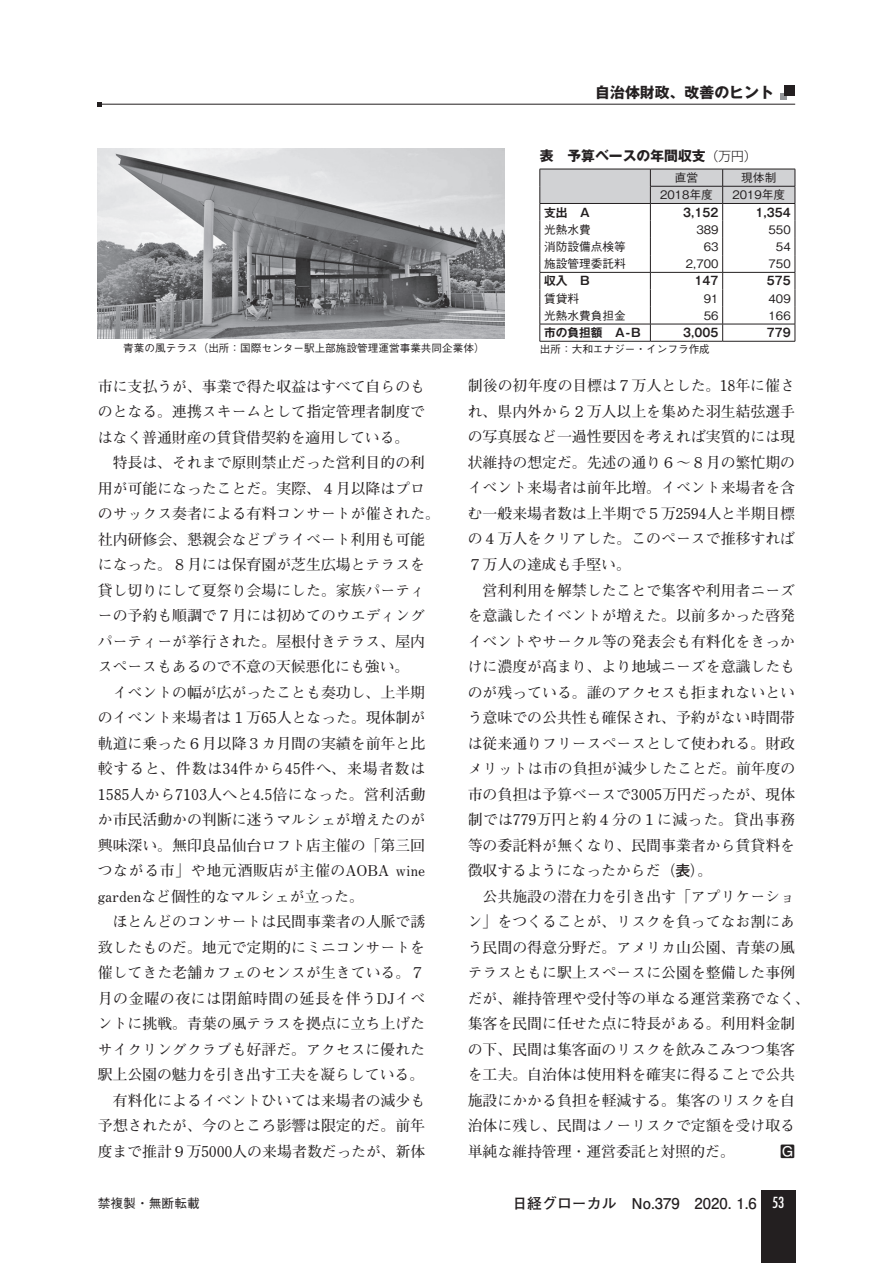
<style>
.page{position:relative;width:893px;height:1263px;background:#fff}
.page>*{position:absolute;margin:0;border:0;box-sizing:border-box;transform-origin:0 0}
.t1{font:700 14.85px/25.5px "Futo Min A101 Pr 6 N";color:#231f20;text-align:justify}
.t2{font:700 14.85px "Futo Go B101 Pro";color:#231f20}
.t3{font:700 14.85px "Gothic MB101 Pro";color:#231f20}
.t4{font:700 13.8px "Gothic MB101 Pro";color:#231f20}
.t5{font:500 12.75px "Gothic BBB Pro";color:#231f20}
.t6{font:500 11.7px "Gothic BBB Pro";color:#231f20}
.t7{font:700 11.7px "Gothic MB101 Pro De";color:#231f20;scale:.9 1}
.t8{font:700 11.7px "Gothic MB101 Pro De";color:#231f20}
.t9{font:500 10.65px "Gothic BBB Pro";color:#231f20}
.s1{font-family:"Shin Go Pro";font-weight:300;font-size:12.75px}
.s2{font-family:"Futo Go B101 Pro"}
.s3{font-family:"Futura Std";font-weight:400;font-stretch:condensed;color:#fff}
</style>
<div class="page">
<hr style="left:98px;top:104px;width:697px;height:1px;background:#231f20">
<svg style="left:98px;top:102px;width:4px;height:4px"></svg>
<div style="left:780px;top:94px;width:7px;height:6px;background:#939598"></div>
<div style="left:784px;top:85px;width:11px;height:11px;background:#231f20"></div>
<div style="left:761px;top:1191px;width:34px;height:72px;background:#231f20"></div>
<svg style="left:540px;top:169px;width:256px;height:172px"></svg>
<hr style="left:540px;top:341px;width:110px;height:1px;background:#231f20">
<hr style="left:650px;top:341px;width:73px;height:1px;background:#231f20">
<hr style="left:723px;top:341px;width:72px;height:1px;background:#231f20">
<hr style="left:540px;top:324px;width:110px;height:1px;background:#231f20">
<hr style="left:650px;top:324px;width:73px;height:1px;background:#231f20">
<hr style="left:723px;top:324px;width:72px;height:1px;background:#231f20">
<img style="left:98px;top:149px;width:407px;height:189px">
<p class="t3" style="left:595px;top:80px;width:180px">自治体財政、改善のヒント</p>
<p class="t4" style="left:540px;top:144px;width:218px">表　予算ベースの年間収支<span class="s1">（万円）</span></p>
<p class="t6" style="left:675px;top:168px;width:25px">直営</p>
<p class="t6" style="left:741px;top:168px;width:37px">現体制</p>
<p class="t6" style="left:660px;top:185px;width:54px">2018年度</p>
<p class="t6" style="left:732px;top:185px;width:54px">2019年度</p>
<p class="t8" style="left:544px;top:202px;width:48px">支出　Ａ</p>
<p class="t7" style="left:683px;top:202px;width:41px">3,152</p>
<p class="t7" style="left:755px;top:202px;width:41px">1,354</p>
<p class="t6" style="left:544px;top:220px;width:48px">光熱水費</p>
<p class="t6" style="left:696px;top:220px;width:24px">389</p>
<p class="t6" style="left:769px;top:220px;width:24px">550</p>
<p class="t6" style="left:544px;top:237px;width:83px">消防設備点検等</p>
<p class="t6" style="left:704px;top:237px;width:16px">63</p>
<p class="t6" style="left:776px;top:237px;width:16px">54</p>
<p class="t6" style="left:544px;top:254px;width:83px">施設管理委託料</p>
<p class="t6" style="left:686px;top:254px;width:34px">2,700</p>
<p class="t6" style="left:769px;top:254px;width:24px">750</p>
<p class="t8" style="left:544px;top:271px;width:48px">収入　Ｂ</p>
<p class="t7" style="left:694px;top:271px;width:28px">147</p>
<p class="t7" style="left:767px;top:271px;width:28px">575</p>
<p class="t6" style="left:544px;top:289px;width:37px">賃貸料</p>
<p class="t6" style="left:704px;top:289px;width:16px">91</p>
<p class="t6" style="left:769px;top:289px;width:24px">409</p>
<p class="t6" style="left:544px;top:306px;width:83px">光熱水費負担金</p>
<p class="t6" style="left:704px;top:306px;width:16px">56</p>
<p class="t6" style="left:769px;top:306px;width:24px">166</p>
<p class="t8" style="left:544px;top:323px;width:99px">市の負担額　Ａ-Ｂ</p>
<p class="t7" style="left:683px;top:323px;width:41px">3,005</p>
<p class="t7" style="left:767px;top:323px;width:28px">779</p>
<p class="t9" style="left:123px;top:339px;width:363px">青葉の風テラス（出所：国際センター駅上部施設管理運営事業共同企業体）</p>
<p class="t9" style="left:540px;top:340px;width:172px">出所：大和エナジー・インフラ作成</p>
<p class="t1" style="left:98px;top:373px;width:329px">市に支払うが、事業で得た収益はすべて自らのものとなる。連携スキームとして指定管理者制度ではなく普通財産の賃貸借契約を適用している。</p>
<p class="t1" style="left:98px;top:449px;width:344px;text-align:left;text-indent:15px">特長は、それまで原則禁止だった営利目的の利用が可能になったことだ。実際、４月以降はプロのサックス奏者による有料コンサートが催された。社内研修会、懇親会などプライベート利用も可能になった。８月には保育園が芝生広場とテラスを貸し切りにして夏祭り会場にした。家族パーティーの予約も順調で７月には初めてのウエディングパーティーが挙行された。屋根付きテラス、屋内スペースもあるので不意の天候悪化にも強い。</p>
<p class="t1" style="left:98px;top:679px;width:329px;text-indent:15px">イベントの幅が広がったことも奏功し、上半期のイベント来場者は１万65人となった。現体制が軌道に乗った６月以降３カ月間の実績を前年と比較すると、件数は34件から45件へ、来場者数は1585人から7103人へと4.5倍になった。営利活動か市民活動かの判断に迷うマルシェが増えたのが興味深い。無印良品仙台ロフト店主催の「第三回つながる市」や地元酒販店が主催のAOBA wine gardenなど個性的なマルシェが立った。</p>
<p class="t1" style="left:98px;top:908px;width:329px;text-align:right">ほとんどのコンサートは民間事業者の人脈で誘致したものだ。地元で定期的にミニコンサートを催してきた老舗カフェのセンスが生きている。７月の金曜の夜には閉館時間の延長を伴うDJイベントに挑戦。青葉の風テラスを拠点に立ち上げたサイクリングクラブも好評だ。アクセスに優れた駅上公園の魅力を引き出す工夫を凝らしている。有料化によるイベントひいては来場者の減少も予想されたが、今のところ影響は限定的だ。前年度まで推計９万5000人の来場者数だったが、新体</p>
<p class="t1" style="left:468px;top:372px;width:329px">制後の初年度の目標は７万人とした。18年に催され、県内外から２万人以上を集めた羽生結弦選手の写真展など一過性要因を考えれば実質的には現状維持の想定だ。先述の通り６～８月の繁忙期のイベント来場者は前年比増。イベント来場者を含む一般来場者数は上半期で５万2594人と半期目標の４万人をクリアした。このペースで推移すれば７万人の達成も手堅い。</p>
<p class="t1" style="left:468px;top:577px;width:329px;text-indent:15px">営利利用を解禁したことで集客や利用者ニーズを意識したイベントが増えた。以前多かった啓発イベントやサークル等の発表会も有料化をきっかけに濃度が高まり、より地域ニーズを意識したものが残っている。誰のアクセスも拒まれないという意味での公共性も確保され、予約がない時間帯は従来通りフリースペースとして使われる。財政メリットは市の負担が減少したことだ。前年度の市の負担は予算ベースで3005万円だったが、現体制では779万円と約４分の１に減った。貸出事務等の委託料が無くなり、民間事業者から賃貸料を徴収するようになったからだ（<span class="s2">表</span>）。</p>
<p class="t1" style="left:468px;top:883px;width:344px;text-align:left;text-indent:15px">公共施設の潜在力を引き出す「アプリケーション」をつくることが、リスクを負ってなお割にあう民間の得意分野だ。アメリカ山公園、青葉の風テラスともに駅上スペースに公園を整備した事例だが、維持管理や受付等の単なる運営業務でなく、集客を民間に任せた点に特長がある。利用料金制の下、民間は集客面のリスクを飲みこみつつ集客を工夫。自治体は使用料を確実に得ることで公共施設にかかる負担を軽減する。集客のリスクを自治体に残し、民間はノーリスクで定額を受け取る単純な維持管理・運営委託と対照的だ。</p>
<p class="t2" style="left:780px;top:1139px;width:16px">G</p>
<p class="t5" style="left:98px;top:1193px;width:104px">禁複製・無断転載</p>
<p class="t2" style="left:512px;top:1191px;width:273px">日経グローカル　No.379　2020. 1.6 <span class="s3">53</span></p>
</div>
